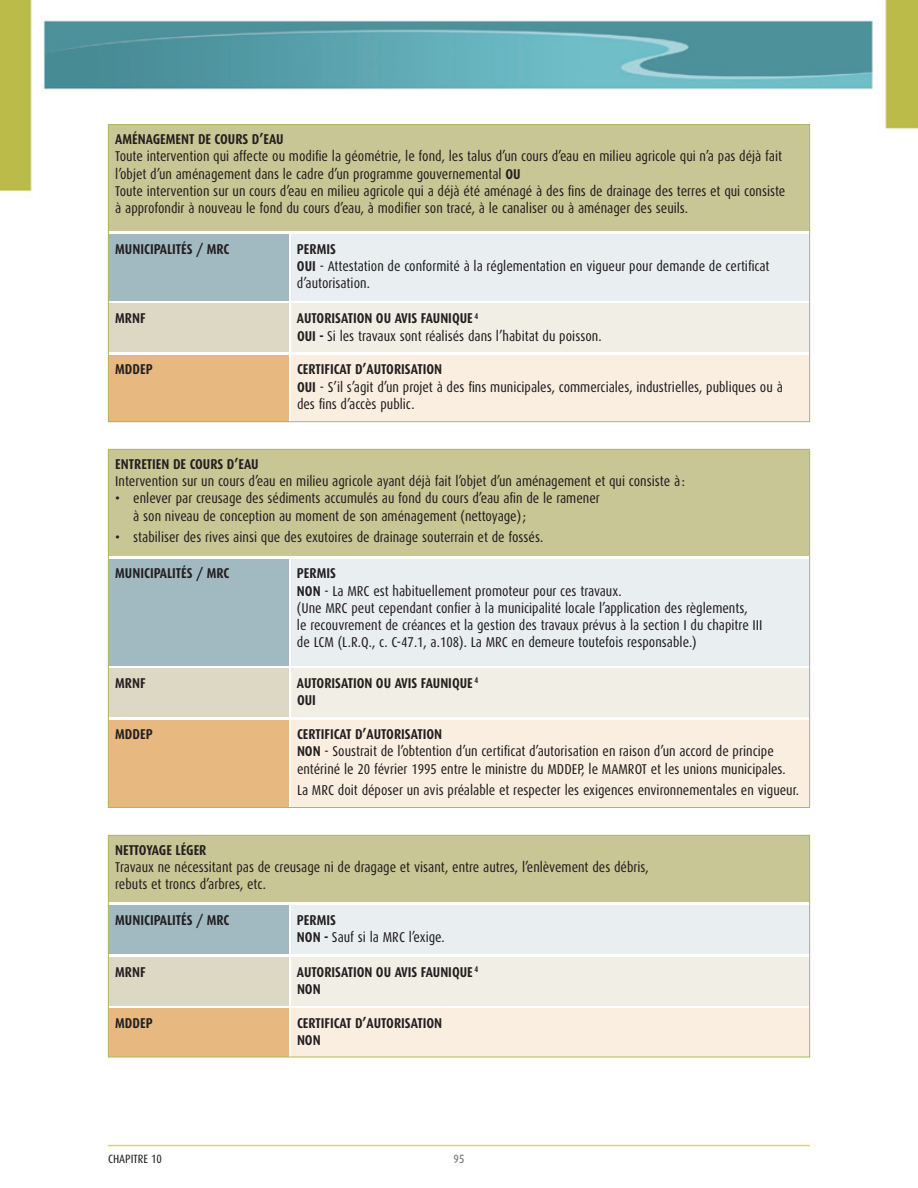
<style>
.page{position:relative;width:918px;height:1188px;background:#fff}
.page>*{position:absolute;margin:0;border:0;box-sizing:border-box;transform-origin:0 0}
.t1{font:14.25px/17.2px "Dax Condensed";color:#231f20}
.t2{font:700 14.25px "Dax Condensed";color:#231f20}
.t3{font:12px "Dax Condensed";color:#231f20}
.t4{font:500 12px "Dax Condensed";color:#808285}
.s1{font-weight:700}
</style>
<div class="page">
<img style="left:0;top:0;width:918px;height:200px">
<hr style="left:108px;top:1145px;width:702px;height:1px;background:#d9da55">
<div style="left:291px;top:559px;width:519px;height:106px;background:#e9eff1"></div>
<div style="left:291px;top:668px;width:519px;height:49px;background:#f0eee5"></div>
<div style="left:291px;top:720px;width:519px;height:88px;background:#f9eee0"></div>
<div style="left:108px;top:449px;width:180px;height:107px;background:#c9c695"></div>
<div style="left:108px;top:559px;width:180px;height:106px;background:#a1bac1"></div>
<div style="left:108px;top:668px;width:180px;height:49px;background:#ddd8c4"></div>
<div style="left:108px;top:720px;width:180px;height:88px;background:#e7b880"></div>
<div style="left:280px;top:449px;width:530px;height:107px;background:#c9c695"></div>
<div style="left:281px;top:124px;width:529px;height:107px;background:#c9c695"></div>
<div style="left:291px;top:234px;width:519px;height:67px;background:#e9eff1"></div>
<div style="left:291px;top:304px;width:519px;height:48px;background:#f0eee5"></div>
<div style="left:291px;top:355px;width:519px;height:67px;background:#f9eee0"></div>
<div style="left:108px;top:124px;width:180px;height:107px;background:#c9c695"></div>
<div style="left:108px;top:234px;width:180px;height:67px;background:#a1bac1"></div>
<div style="left:108px;top:304px;width:180px;height:48px;background:#ddd8c4"></div>
<div style="left:108px;top:355px;width:180px;height:67px;background:#e7b880"></div>
<div style="left:278px;top:835px;width:532px;height:67px;background:#c9c695"></div>
<div style="left:291px;top:905px;width:519px;height:49px;background:#e9eff1"></div>
<div style="left:291px;top:957px;width:519px;height:49px;background:#f0eee5"></div>
<div style="left:291px;top:1009px;width:519px;height:48px;background:#f9eee0"></div>
<div style="left:108px;top:835px;width:180px;height:67px;background:#c9c695"></div>
<div style="left:108px;top:905px;width:180px;height:49px;background:#a1bac1"></div>
<div style="left:108px;top:957px;width:180px;height:49px;background:#ddd8c4"></div>
<div style="left:108px;top:1009px;width:180px;height:48px;background:#e7b880"></div>
<div style="left:108px;top:835px;width:702px;height:222px;border:1px solid #aeb75b"></div>
<p class="t2" style="left:115px;top:131px;width:170px">AMÉNAGEMENT DE COURS D’EAU</p>
<p class="t1" style="left:115px;top:148px;width:672px">Toute intervention qui affecte ou modifie la géométrie, le fond, les talus d’un cours d’eau en milieu agricole qui n’a pas déjà fait l’objet d’un aménagement dans le cadre d’un programme gouvernemental <span class="s1">OU<br></span>Toute intervention sur un cours d’eau en milieu agricole qui a déjà été aménagé à des fins de drainage des terres et qui consiste à approfondir à nouveau le fond du cours d’eau, à modifier son tracé, à le canaliser ou à aménager des seuils.</p>
<p class="t1" style="left:297px;top:240px;width:474px"><span class="s1">PERMIS<br>OUI</span> - Attestation de conformité à la réglementation en vigueur pour demande de certificat d’autorisation.</p>
<p class="t2" style="left:297px;top:311px;width:15px">AUTORISATION</p>
<p class="t2" style="left:376px;top:311px;width:52px">OU AVIS FAUNI</p>
<p class="t2" style="left:115px;top:241px;width:116px">MUNICIPALITÉS / MRC</p>
<p class="t1" style="left:297px;top:310px;width:306px;text-indent:155px"><span class="s1">QUE</span> <sup>4<br></sup><span class="s1">OUI -</span> Si les travaux sont réalisés dans l’habitat du poisson.</p>
<p class="t2" style="left:297px;top:362px;width:13px">CERTIFICAT</p>
<p class="t2" style="left:115px;top:310px;width:32px">MRNF</p>
<p class="t1" style="left:297px;top:361px;width:487px;text-indent:58px"><span class="s1">D’AUTORISATION<br>OUI</span> - S’il s’agit d’un projet à des fins municipales, commerciales, industrielles, publiques ou à des fins d’accès public.</p>
<p class="t2" style="left:115px;top:362px;width:39px">MDDEP</p>
<p class="t2" style="left:115px;top:456px;width:7px">ENTRETIEN</p>
<p class="t2" style="left:173px;top:456px;width:25px">DE COURS</p>
<p class="t2" style="left:227px;top:456px;width:19px">D’EAU</p>
<p class="t1" style="left:115px;top:473px;width:571px">Intervention sur un cours d’eau en milieu agricole ayant déjà fait l’objet d’un aménagement et qui consiste à :</p>
<p class="t1" style="left:133px;top:490px;width:468px;text-indent:-18px">• enlever par creusage des sédiments accumulés au fond du cours d’eau afin de le ramener à son niveau de conception au moment de son aménagement (nettoyage);</p>
<p class="t1" style="left:115px;top:529px;width:430px">• stabiliser des rives ainsi que des exutoires de drainage souterrain et de fossés.</p>
<p class="t2" style="left:115px;top:566px;width:116px">MUNICIPALITÉS / MRC</p>
<p class="t2" style="left:115px;top:675px;width:32px">MRNF</p>
<p class="t2" style="left:115px;top:726px;width:39px">MDDEP</p>
<p class="t1" style="left:297px;top:565px;width:467px"><span class="s1">PERMIS<br>NON</span> - La MRC est habituellement promoteur pour ces travaux.<br>(Une MRC peut cependant confier à la municipalité locale l’application des règlements,<br>le recouvrement de créances et la gestion des travaux prévus à la section I du chapitre III de LCM (L.R.Q., c. C-47.1, a.108). La MRC en demeure toutefois responsable.)</p>
<p class="t2" style="left:297px;top:675px;width:15px">AUTORISATION</p>
<p class="t2" style="left:376px;top:675px;width:52px">OU AVIS FAUNI</p>
<p class="t2" style="left:452px;top:675px;width:28px">QUE <sup>4</sup></p>
<p class="t2" style="left:297px;top:692px;width:20px">OUI</p>
<p class="t2" style="left:297px;top:726px;width:13px">CERTIFICAT</p>
<p class="t1" style="left:297px;top:726px;width:490px;text-indent:58px"><span class="s1">D’AUTORISATION<br>NON</span> - Soustrait de l’obtention d’un certificat d’autorisation en raison d’un accord de principe entériné le 20 février 1995 entre le ministre du MDDEP, le MAMROT et les unions municipales.</p>
<p class="t1" style="left:297px;top:782px;width:503px">La MRC doit déposer un avis préalable et respecter les exigences environnementales en vigueur.</p>
<p class="t2" style="left:115px;top:842px;width:93px">NETTOYAGE LÉGER</p>
<p class="t1" style="left:115px;top:859px;width:535px">Travaux ne nécessitant pas de creusage ni de dragage et visant, entre autres, l’enlèvement des débris, rebuts et troncs d’arbres, etc.</p>
<p class="t1" style="left:297px;top:911px;width:149px"><span class="s1">PERMIS<br>NON -</span> Sauf si la MRC l’exige.</p>
<p class="t2" style="left:297px;top:964px;width:15px">AUTORISATION</p>
<p class="t2" style="left:376px;top:964px;width:52px">OU AVIS FAUNI</p>
<p class="t2" style="left:452px;top:964px;width:28px">QUE <sup>4</sup></p>
<p class="t2" style="left:297px;top:981px;width:25px">NON</p>
<p class="t2" style="left:297px;top:1015px;width:13px">CERTIFICAT</p>
<p class="t2" style="left:355px;top:1015px;width:19px">D’AUTORISATION</p>
<p class="t2" style="left:297px;top:1033px;width:25px">NON</p>
<p class="t2" style="left:115px;top:912px;width:116px">MUNICIPALITÉS / MRC</p>
<p class="t2" style="left:115px;top:964px;width:32px">MRNF</p>
<p class="t2" style="left:115px;top:1015px;width:39px">MDDEP</p>
<p class="t3" style="left:108px;top:1153px;width:56px">CHAPITRE 10</p>
<p class="t4" style="left:454px;top:1153px;width:12px">95</p>
</div>
